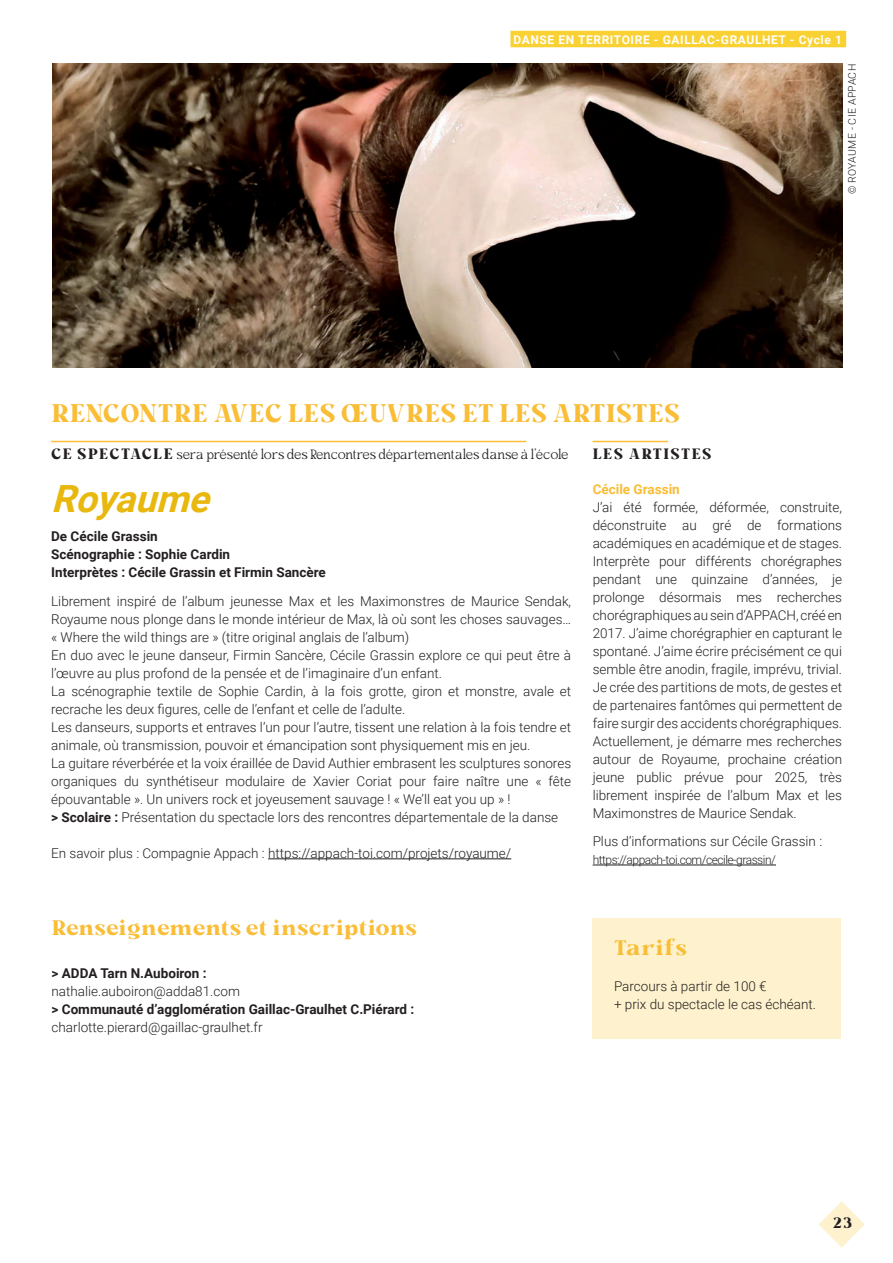
<style>
.page{position:relative;width:893px;height:1263px;background:#fff}
.page>*{position:absolute;margin:0;border:0;box-sizing:border-box;transform-origin:0 0}
.t1{font:italic 700 37.5px "Roboto";color:#e8b80e}
.t2{font:700 25.5px "Milkand Balls";color:#f9bd36}
.t3{font:700 21px "Milkand Balls";letter-spacing:-.005em;color:#f9bd36}
.t4{font:700 15px "Milkand Balls";letter-spacing:.075em;color:#231f20}
.t5{font:300 13.5px/18px "Roboto";color:#231f20}
.t6{font:700 13.5px/18px "Roboto";color:#231f20}
.t7{font:100 13.5px "Milkand Balls";letter-spacing:-.04em;color:#231f20}
.t8{font:700 13.5px "Roboto";color:#f9bd36}
.t9{font:700 12px "Roboto";letter-spacing:.05em;color:#fff}
.t10{font:300 12px "Roboto";letter-spacing:-.04em;color:#231f20}
.t11{font:300 10.5px "Roboto";letter-spacing:.035em;color:#231f20}
.s1{font-weight:700;font-size:15px}
.s2{font-weight:700}
</style>
<div class="page">
<svg style="left:819px;top:1201px;width:46px;height:46px"></svg>
<img style="left:52px;top:64px;width:791px;height:304px">
<div style="left:592px;top:918px;width:249px;height:121px;background:#fdf2cd"></div>
<div style="left:510px;top:31px;width:336px;height:16px;background:#fad133"></div>
<hr style="left:51px;top:441px;width:475px;height:1px;background:#f9bd36">
<hr style="left:592px;top:441px;width:76px;height:1px;background:#f9bd36">
<hr style="left:268px;top:858px;width:243px;height:1px;background:#231f20">
<hr style="left:593px;top:865px;width:183px;height:1px;background:#231f20">
<p class="t9" style="left:513px;top:31px;width:330px">DANSE EN TERRITOIRE - GAILLAC-GRAULHET - Cycle 1</p>
<p class="t11" style="left:845px;top:194px;width:132px;rotate:-90deg">© ROYAUME - CIE APPACH</p>
<h2 class="t2" style="left:51px;top:393px;width:631px">RENCONTRE AVEC LES ŒUVRES ET LES ARTISTES</h2>
<p class="t7" style="left:51px;top:444px;width:519px"><span class="s1">CE SPECTACLE</span> sera présenté lors des Rencontres départementales danse à l’école</p>
<p class="t4" style="left:592px;top:442px;width:121px">LES ARTISTES</p>
<h1 class="t1" style="left:51px;top:472px;width:172px">Royaume</h1>
<p class="t6" style="left:51px;top:527px;width:276px">De Cécile Grassin<br>Scénographie : Sophie Cardin<br>Interprètes : Cécile Grassin et Firmin Sancère</p>
<p class="t5" style="left:51px;top:591px;width:521px">Librement inspiré de l’album jeunesse Max et les Maximonstres de Maurice Sendak, Royaume nous plonge dans le monde intérieur de Max, là où sont les choses sauvages… « Where the wild things are » (titre original anglais de l’album)<br>En duo avec le jeune danseur, Firmin Sancère, Cécile Grassin explore ce qui peut être à l’œuvre au plus profond de la pensée et de l’imaginaire d’un enfant.<br>La scénographie textile de Sophie Cardin, à la fois grotte, giron et monstre, avale et recrache les deux figures, celle de l’enfant et celle de l’adulte.<br>Les danseurs, supports et entraves l’un pour l’autre, tissent une relation à la fois tendre et animale, où transmission, pouvoir et émancipation sont physiquement mis en jeu.<br>La guitare réverbérée et la voix éraillée de David Authier embrasent les sculptures sonores organiques du synthétiseur modulaire de Xavier Coriat pour faire naître une « fête épouvantable ». Un univers rock et joyeusement sauvage ! « We’ll eat you up » !<br><span class="s2">&gt; Scolaire :</span> Présentation du spectacle lors des rencontres départementale de la danse</p>
<p class="t5" style="left:51px;top:843px;width:462px">En savoir plus : Compagnie Appach : https://appach-toi.com/projets/royaume/</p>
<p class="t8" style="left:593px;top:479px;width:89px">Cécile Grassin</p>
<p class="t5" style="left:593px;top:497px;width:251px;text-align:justify">J’ai été formée, déformée, construite, déconstruite au gré de formations académiques en académique et de stages.<br>Interprète pour différents chorégraphes pendant une quinzaine d’années, je prolonge désormais mes recherches chorégraphiques au sein d’APPACH, créé en 2017. J’aime chorégraphier en capturant le spontané. J’aime écrire précisément ce qui semble être anodin, fragile, imprévu, trivial.<br>Je crée des partitions de mots, de gestes et de partenaires fantômes qui permettent de faire surgir des accidents chorégraphiques.<br>Actuellement, je démarre mes recherches autour de Royaume, prochaine création jeune public prévue pour 2025, très librement inspirée de l’album Max et les Maximonstres de Maurice Sendak.</p>
<p class="t5" style="left:593px;top:832px;width:231px">Plus d’informations sur Cécile Grassin :</p>
<p class="t10" style="left:593px;top:851px;width:185px">https://appach-toi.com/cecile-grassin/</p>
<h3 class="t3" style="left:52px;top:910px;width:367px">Renseignements et inscriptions</h3>
<p class="t6" style="left:52px;top:964px;width:157px">&gt; ADDA Tarn N.Auboiron :</p>
<p class="t5" style="left:52px;top:982px;width:190px">nathalie.auboiron@adda81.com</p>
<p class="t6" style="left:52px;top:1000px;width:364px">&gt; Communauté d’agglomération Gaillac-Graulhet C.Piérard :</p>
<p class="t5" style="left:52px;top:1018px;width:213px">charlotte.pierard@gaillac-graulhet.fr</p>
<h3 class="t3" style="left:614px;top:931px;width:75px">Tarifs</h3>
<p class="t5" style="left:614px;top:977px;width:204px">Parcours à partir de 100 €<br>+ prix du spectacle le cas échéant.</p>
<p class="t4" style="left:833px;top:1210px;width:21px">23</p>
</div>
